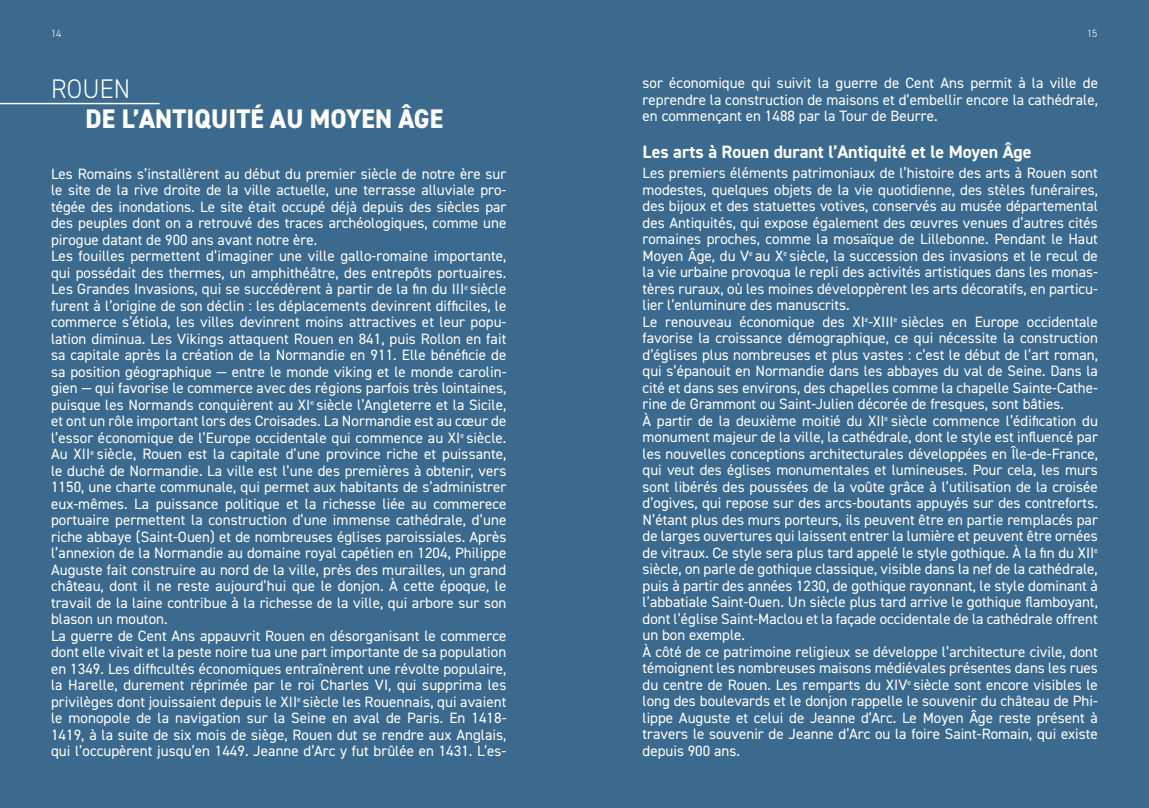
<style>
.page{position:relative;width:1149px;height:808px;background:#fff}
.page>*{position:absolute;margin:0;border:0;box-sizing:border-box;transform-origin:0 0}
.t1{font:800 27px "DIN2014";letter-spacing:.005em;color:#fff;scale:.95 1}
.t2{font:300 27px "DIN2014";letter-spacing:.005em;color:#fff;scale:.95 1}
.t3{font:700 18px "DIN2014";color:#fff}
.t4{font:15px/16.5px "DIN2014";color:#fff}
.t5{font:300 10.5px "DIN2014";color:#fff}
</style>
<div class="page">
<div style="left:0;top:0;width:574px;height:808px;background:#3b6a8e"></div>
<div style="left:574px;top:0;width:574px;height:808px;background:#3b6a8e"></div>
<hr style="left:0;top:103px;width:159px;height:1px;background:#fff">
<p class="t5" style="left:51px;top:27px;width:12px">14</p>
<p class="t5" style="left:1086px;top:27px;width:12px">15</p>
<h1 class="t2" style="left:51px;top:72px;width:85px">ROUEN</h1>
<h1 class="t1" style="left:86px;top:100px;width:378px">DE L’ANTIQUITÉ AU MOYEN ÂGE</h1>
<p class="t4" style="left:51px;top:165px;width:457px">Les Romains s’installèrent au début du premier siècle de notre ère sur le site de la rive droite de la ville actuelle, une terrasse alluviale pro&shy;tégée des inondations. Le site était occupé déjà depuis des siècles par des peuples dont on a retrouvé des traces archéologiques, comme une pirogue datant de 900 ans avant notre ère.<br>Les fouilles permettent d’imaginer une ville gallo-romaine importante, qui possédait des thermes, un amphithéâtre, des entrepôts portuaires.<br>Les Grandes Invasions, qui se succédèrent à partir de la fin du III<sup>e</sup> siècle furent à l’origine de son déclin : les déplacements devinrent difficiles, le commerce s’étiola, les villes devinrent moins attractives et leur popu&shy;lation diminua. Les Vikings attaquent Rouen en 841, puis Rollon en fait sa capitale après la création de la Normandie en 911. Elle bénéficie de sa position géographique — entre le monde viking et le monde carolin&shy;gien — qui favorise le commerce avec des régions parfois très lointaines, puisque les Normands conquièrent au XI<sup>e</sup> siècle l’Angleterre et la Sicile, et ont un rôle important lors des Croisades. La Normandie est au cœur de l’essor économique de l’Europe occidentale qui commence au XI<sup>e</sup> siècle.<br>Au XII<sup>e</sup> siècle, Rouen est la capitale d’une province riche et puissante, le duché de Normandie. La ville est l’une des premières à obtenir, vers 1150, une charte communale, qui permet aux habitants de s’administrer eux-mêmes. La puissance politique et la richesse liée au commerece portuaire permettent la construction d’une immense cathédrale, d’une riche abbaye (Saint-Ouen) et de nombreuses églises paroissiales. Après l’annexion de la Normandie au domaine royal capétien en 1204, Philippe Auguste fait construire au nord de la ville, près des murailles, un grand château, dont il ne reste aujourd’hui que le donjon. À cette époque, le travail de la laine contribue à la richesse de la ville, qui arbore sur son blason un mouton.<br>La guerre de Cent Ans appauvrit Rouen en désorganisant le commerce dont elle vivait et la peste noire tua une part importante de sa population en 1349. Les difficultés économiques entraînèrent une révolte populaire, la Harelle, durement réprimée par le roi Charles VI, qui supprima les privilèges dont jouissaient depuis le XII<sup>e</sup> siècle les Rouennais, qui avaient le monopole de la navigation sur la Seine en aval de Paris. En 1418- 1419, à la suite de six mois de siège, Rouen dut se rendre aux Anglais, qui l’occupèrent jusqu’en 1449. Jeanne d’Arc y fut brûlée en 1431. L’es-</p>
<p class="t4" style="left:642px;top:75px;width:457px;text-align:justify">sor économique qui suivit la guerre de Cent Ans permit à la ville de reprendre la construction de maisons et d’embellir encore la cathédrale, en commençant en 1488 par la Tour de Beurre.</p>
<p class="t3" style="left:642px;top:139px;width:390px">Les arts à Rouen durant l’Antiquité et le Moyen Âge</p>
<p class="t4" style="left:642px;top:165px;width:457px">Les premiers éléments patrimoniaux de l’histoire des arts à Rouen sont modestes, quelques objets de la vie quotidienne, des stèles funéraires, des bijoux et des statuettes votives, conservés au musée départemental des Antiquités, qui expose également des œuvres venues d’autres cités romaines proches, comme la mosaïque de Lillebonne. Pendant le Haut Moyen Âge, du V<sup>e</sup> au X<sup>e</sup> siècle, la succession des invasions et le recul de la vie urbaine provoqua le repli des activités artistiques dans les monas&shy;tères ruraux, où les moines développèrent les arts décoratifs, en particu&shy;lier l’enluminure des manuscrits.<br>Le renouveau économique des XI<sup>e</sup>-XIII<sup>e</sup> siècles en Europe occidentale favorise la croissance démographique, ce qui nécessite la construction d’églises plus nombreuses et plus vastes : c’est le début de l’art roman, qui s’épanouit en Normandie dans les abbayes du val de Seine. Dans la cité et dans ses environs, des chapelles comme la chapelle Sainte-Cathe&shy;rine de Grammont ou Saint-Julien décorée de fresques, sont bâties.<br>À partir de la deuxième moitié du XII<sup>e</sup> siècle commence l’édification du monument majeur de la ville, la cathédrale, dont le style est influencé par les nouvelles conceptions architecturales développées en Île-de-France, qui veut des églises monumentales et lumineuses. Pour cela, les murs sont libérés des poussées de la voûte grâce à l’utilisation de la croisée d’ogives, qui repose sur des arcs-boutants appuyés sur des contreforts.<br>N’étant plus des murs porteurs, ils peuvent être en partie remplacés par de larges ouvertures qui laissent entrer la lumière et peuvent être ornées de vitraux. Ce style sera plus tard appelé le style gothique. À la fin du XII<sup>e </sup>siècle, on parle de gothique classique, visible dans la nef de la cathédrale, puis à partir des années 1230, de gothique rayonnant, le style dominant à l’abbatiale Saint-Ouen. Un siècle plus tard arrive le gothique flamboyant, dont l’église Saint-Maclou et la façade occidentale de la cathédrale offrent un bon exemple.<br>À côté de ce patrimoine religieux se développe l’architecture civile, dont témoignent les nombreuses maisons médiévales présentes dans les rues du centre de Rouen. Les remparts du XIV<sup>e</sup> siècle sont encore visibles le long des boulevards et le donjon rappelle le souvenir du château de Phi&shy;lippe Auguste et celui de Jeanne d’Arc. Le Moyen Âge reste présent à travers le souvenir de Jeanne d’Arc ou la foire Saint-Romain, qui existe depuis 900 ans.</p>
</div>
